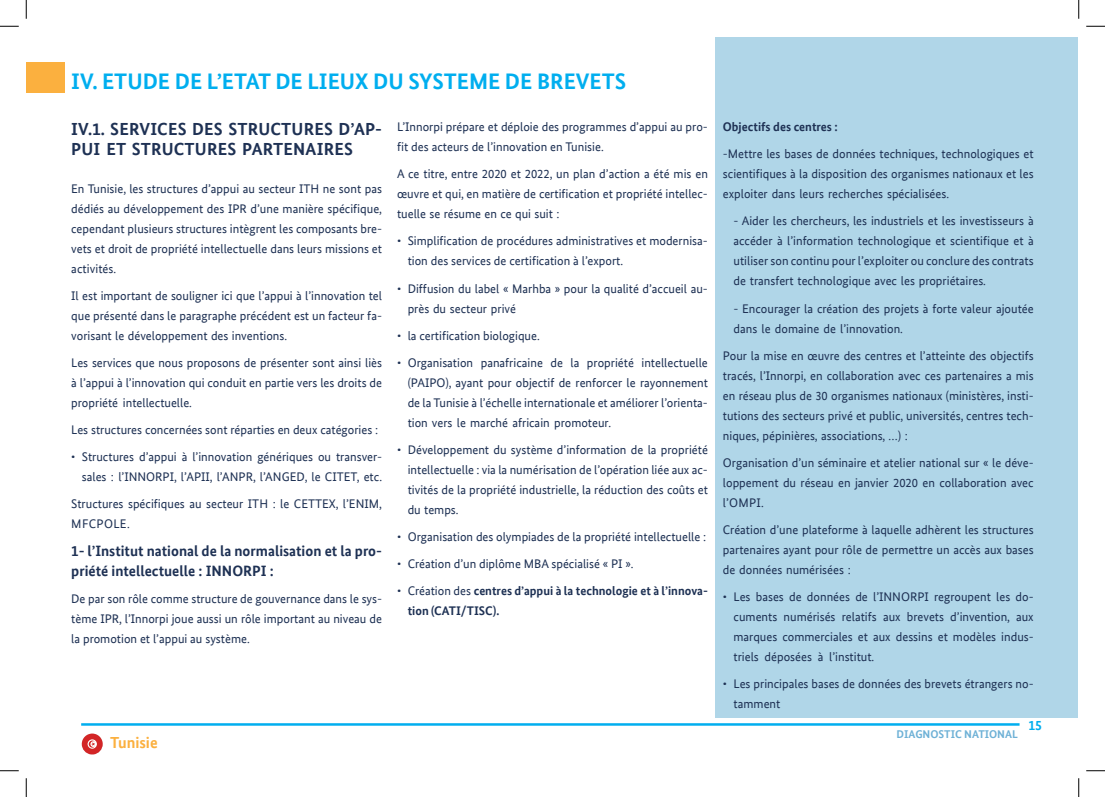
<style>
.page{position:relative;width:1105px;height:797px;background:#fff}
.page>*{position:absolute;margin:0;border:0;box-sizing:border-box;transform-origin:0 0}
.t1{font:700 22.5px "Bundes Sans Office";color:#00aeef}
.t2{font:700 17.5px/20px "Bundes Sans Office";letter-spacing:.01em;color:#1e3154}
.t3{font:700 16px "Bundes Sans Office";color:#fbb03f}
.t4{font:700 15px/20px "Bundes Sans Office";color:#1e3154}
.t5{font:700 13.75px "Bundes Sans Office";color:#00aeef}
.t6{font:12.5px/20px "Bundes Sans Office";color:#1e3154;text-align:justify}
.t7{font:700 12.5px/20px "Bundes Sans Office";color:#1e3154}
.t8{font:700 11.25px "Bundes Sans Office";color:#6eb1d6}
.s1{font-weight:400}
</style>
<div class="page">
<hr style="left:81px;top:723px;width:938px;height:2px;background:#00aeef">
<svg style="left:82px;top:733px;width:21px;height:21px"></svg>
<div style="left:88px;top:739px;width:9px;height:9px;background:#fff;border-radius:50%"></div>
<svg style="left:89px;top:740px;width:6px;height:7px"></svg>
<div style="left:715px;top:37px;width:363px;height:680px;background:#b0d6e8"></div>
<div style="left:26px;top:62px;width:39px;height:31px;background:#fbb03f"></div>
<svg style="left:0;top:25px;width:19px;height:2px"></svg>
<svg style="left:1086px;top:25px;width:19px;height:2px"></svg>
<svg style="left:0;top:770px;width:19px;height:1px"></svg>
<svg style="left:1086px;top:770px;width:19px;height:1px"></svg>
<svg style="left:25px;top:0;width:2px;height:19px"></svg>
<svg style="left:25px;top:778px;width:2px;height:19px"></svg>
<svg style="left:1078px;top:0;width:1px;height:19px"></svg>
<svg style="left:1078px;top:778px;width:1px;height:19px"></svg>
<p class="t1" style="left:71px;top:68px;width:556px">IV. ETUDE DE L’ETAT DE LIEUX DU SYSTEME DE BREVETS</p>
<p class="t2" style="left:71px;top:119px;width:312px">IV.1. SERVICES DES STRUCTURES D’AP-<br>PUI ET STRUCTURES PARTENAIRES</p>
<p class="t6" style="left:71px;top:178px;width:312px">En Tunisie, les structures d’appui au secteur ITH ne sont pas dédiés au développement des IPR d’une manière spécifique, cependant plusieurs structures intègrent les composants bre&shy;vets et droit de propriété intellectuelle dans leurs missions et activités.</p>
<p class="t6" style="left:71px;top:286px;width:312px">Il est important de souligner ici que l’appui à l’innovation tel que présenté dans le paragraphe précédent est un facteur fa&shy;vorisant le développement des inventions.</p>
<p class="t6" style="left:71px;top:353px;width:312px">Les services que nous proposons de présenter sont ainsi liès à l’appui à l’innovation qui conduit en partie vers les droits de propriété intellectuelle.</p>
<p class="t6" style="left:71px;top:420px;width:308px">Les structures concernées sont réparties en deux catégories :</p>
<p class="t6" style="left:71px;top:447px;width:312px;text-align:right">• Structures d’appui à l’innovation génériques ou transver&shy;sales : l’INNORPI, l’APII, l’ANPR, l’ANGED, le CITET, etc.</p>
<p class="t6" style="left:71px;top:494px;width:312px">Structures spécifiques au secteur ITH : le CETTEX, l’ENIM,<br>MFCPOLE.</p>
<p class="t4" style="left:71px;top:540px;width:312px">1- l’Institut national de la normalisation et la pro&shy;priété intellectuelle : INNORPI :</p>
<p class="t6" style="left:71px;top:588px;width:312px">De par son rôle comme structure de gouvernance dans le sys&shy;tème IPR, l’Innorpi joue aussi un rôle important au niveau de la promotion et l’appui au système.</p>
<p class="t6" style="left:397px;top:117px;width:312px">L’Innorpi prépare et déploie des programmes d’appui au pro&shy;fit des acteurs de l’innovation en Tunisie.</p>
<p class="t6" style="left:397px;top:164px;width:312px">A ce titre, entre 2020 et 2022, un plan d’action a été mis en œuvre et qui, en matière de certification et propriété intellec&shy;tuelle se résume en ce qui suit :</p>
<p class="t6" style="left:408px;top:231px;width:302px;text-indent:-11px">• Simplification de procédures administratives et modernisa&shy;tion des services de certification à l’export.</p>
<p class="t6" style="left:408px;top:278px;width:302px;text-indent:-11px">• Diffusion du label « Marhba » pour la qualité d’accueil au&shy;près du secteur privé</p>
<p class="t6" style="left:397px;top:325px;width:144px">• la certification biologique.</p>
<p class="t6" style="left:408px;top:352px;width:302px;text-indent:-11px">• Organisation panafricaine de la propriété intellectuelle (PAIPO), ayant pour objectif de renforcer le rayonnement de la Tunisie à l’échelle internationale et améliorer l’orienta&shy;tion vers le marché africain promoteur.</p>
<p class="t6" style="left:408px;top:439px;width:302px;text-indent:-11px">• Développement du système d’information de la propriété intellectuelle : via la numérisation de l’opération liée aux ac&shy;tivités de la propriété industrielle, la réduction des coûts et du temps.</p>
<p class="t6" style="left:397px;top:527px;width:311px">• Organisation des olympiades de la propriété intellectuelle :</p>
<p class="t6" style="left:397px;top:554px;width:238px">• Création d’un diplôme MBA spécialisé « PI ».</p>
<p class="t7" style="left:408px;top:581px;width:302px;text-indent:-11px"><span class="s1">• Création des</span> centres d’appui à la technologie et à l’innova&shy;tion (CATI/TISC).</p>
<p class="t3" style="left:110px;top:733px;width:49px">Tunisie</p>
<p class="t7" style="left:723px;top:117px;width:117px">Objectifs des centres :</p>
<p class="t6" style="left:723px;top:144px;width:312px">-Mettre les bases de données techniques, technologiques et scientifiques à la disposition des organismes nationaux et les exploiter dans leurs recherches spécialisées.</p>
<p class="t6" style="left:733px;top:211px;width:302px">- Aider les chercheurs, les industriels et les investisseurs à accéder à l’information technologique et scientifique et à utiliser son continu pour l’exploiter ou conclure des contrats de transfert technologique avec les propriétaires.</p>
<p class="t6" style="left:733px;top:298px;width:302px">- Encourager la création des projets à forte valeur ajoutée dans le domaine de l’innovation.</p>
<p class="t6" style="left:723px;top:345px;width:312px">Pour la mise en œuvre des centres et l’atteinte des objectifs tracés, l’Innorpi, en collaboration avec ces partenaires a mis en réseau plus de 30 organismes nationaux (ministères, insti&shy;tutions des secteurs privé et public, universités, centres tech&shy;niques, pépinières, associations, …) :</p>
<p class="t6" style="left:723px;top:452px;width:312px">Organisation d’un séminaire et atelier national sur « le déve&shy;loppement du réseau en janvier 2020 en collaboration avec l’OMPI.</p>
<p class="t6" style="left:723px;top:519px;width:312px">Création d’une plateforme à laquelle adhèrent les structures partenaires ayant pour rôle de permettre un accès aux bases de données numérisées :</p>
<p class="t6" style="left:733px;top:587px;width:302px;text-indent:-11px">• Les bases de données de l’INNORPI regroupent les do&shy;cuments numérisés relatifs aux brevets d’invention, aux marques commerciales et aux dessins et modèles indus&shy;triels déposées à l’institut.</p>
<p class="t6" style="left:733px;top:674px;width:302px;text-indent:-11px">• Les principales bases de données des brevets étrangers no&shy;tamment</p>
<p class="t8" style="left:897px;top:727px;width:123px">DIAGNOSTIC NATIONAL</p>
<p class="t5" style="left:1028px;top:717px;width:15px">15</p>
</div>
